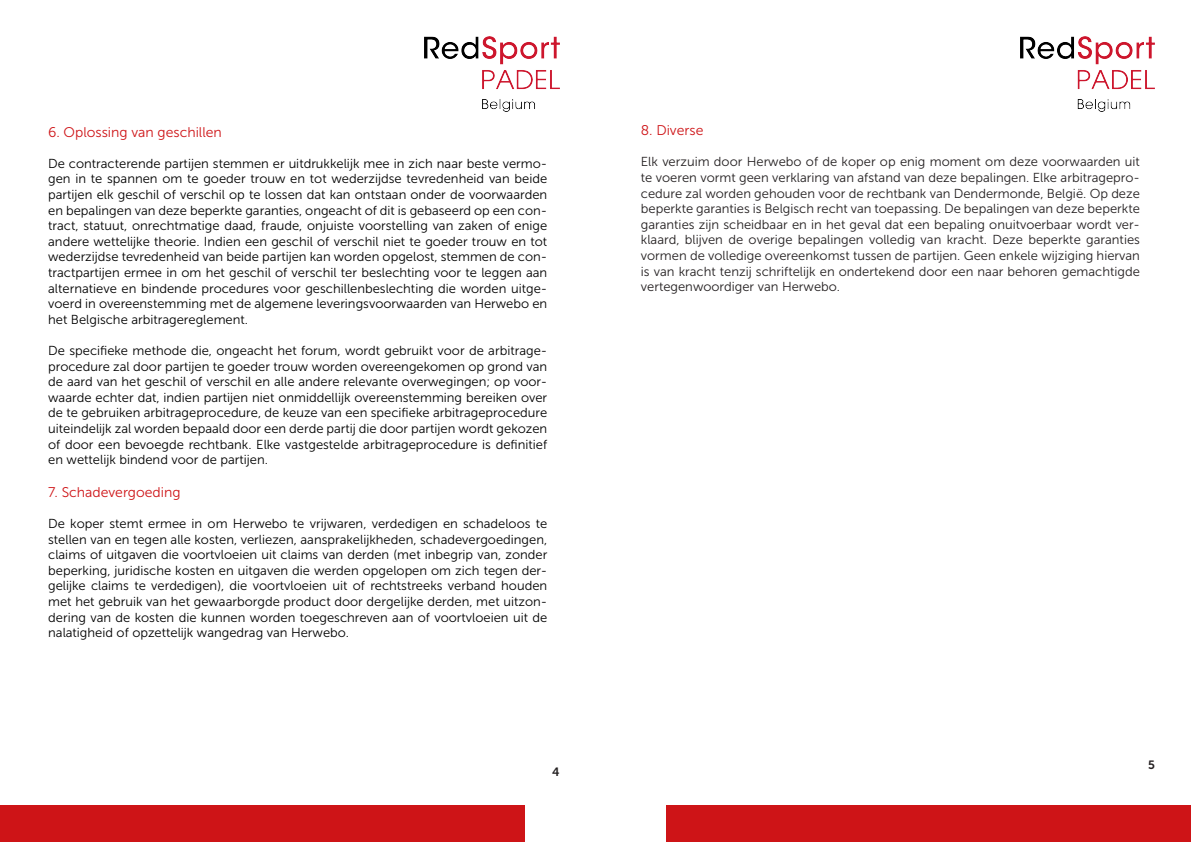
<style>
.page{position:relative;width:1191px;height:842px;background:#fff}
.page>*{position:absolute;margin:0;border:0;box-sizing:border-box;transform-origin:0 0}
.t1{font:14px "Museo Sans 300";color:#ce1417}
.t2{font:13px/15.6px "Museo Sans 300";color:#000;text-align:justify}
.t3{font:13px/15.6px "Museo Sans 300";color:#231f20;text-align:justify}
.t4{font:12px "Museo Sans 700";color:#231f20}
</style>
<div class="page">
<div style="left:0;top:806px;width:524px;height:36px;background:#ce1417"></div>
<div style="left:666px;top:806px;width:525px;height:36px;background:#ce1417"></div>
<img style="left:424px;top:36px;width:135px;height:75px">
<img style="left:1020px;top:36px;width:135px;height:75px">
<p class="t1" style="left:48px;top:124px;width:175px">6. Oplossing van geschillen</p>
<p class="t2" style="left:48px;top:156px;width:500px">De contracterende partijen stemmen er uitdrukkelijk mee in zich naar beste vermo&shy;gen in te spannen om te goeder trouw en tot wederzijdse tevredenheid van beide partijen elk geschil of verschil op te lossen dat kan ontstaan onder de voorwaarden en bepalingen van deze beperkte garanties, ongeacht of dit is gebaseerd op een con&shy;tract, statuut, onrechtmatige daad, fraude, onjuiste voorstelling van zaken of enige andere wettelijke theorie. Indien een geschil of verschil niet te goeder trouw en tot wederzijdse tevredenheid van beide partijen kan worden opgelost, stemmen de con&shy;tractpartijen ermee in om het geschil of verschil ter beslechting voor te leggen aan alternatieve en bindende procedures voor geschillenbeslechting die worden uitge&shy;voerd in overeenstemming met de algemene leveringsvoorwaarden van Herwebo en het Belgische arbitragereglement.</p>
<p class="t2" style="left:48px;top:343px;width:500px">De specifieke methode die, ongeacht het forum, wordt gebruikt voor de arbitrage&shy;procedure zal door partijen te goeder trouw worden overeengekomen op grond van de aard van het geschil of verschil en alle andere relevante overwegingen; op voor&shy;waarde echter dat, indien partijen niet onmiddellijk overeenstemming bereiken over de te gebruiken arbitrageprocedure, de keuze van een specifieke arbitrageprocedure uiteindelijk zal worden bepaald door een derde partij die door partijen wordt gekozen of door een bevoegde rechtbank. Elke vastgestelde arbitrageprocedure is definitief en wettelijk bindend voor de partijen.</p>
<p class="t1" style="left:48px;top:484px;width:134px">7. Schadevergoeding</p>
<p class="t2" style="left:48px;top:516px;width:500px">De koper stemt ermee in om Herwebo te vrijwaren, verdedigen en schadeloos te stellen van en tegen alle kosten, verliezen, aansprakelijkheden, schadevergoedingen, claims of uitgaven die voortvloeien uit claims van derden (met inbegrip van, zonder beperking, juridische kosten en uitgaven die werden opgelopen om zich tegen der&shy;gelijke claims te verdedigen), die voortvloeien uit of rechtstreeks verband houden met het gebruik van het gewaarborgde product door dergelijke derden, met uitzon&shy;dering van de kosten die kunnen worden toegeschreven aan of voortvloeien uit de nalatigheid of opzettelijk wangedrag van Herwebo.</p>
<p class="t4" style="left:552px;top:765px;width:9px">4</p>
<p class="t1" style="left:641px;top:123px;width:64px">8. Diverse</p>
<p class="t3" style="left:641px;top:154px;width:500px">Elk verzuim door Herwebo of de koper op enig moment om deze voorwaarden uit te voeren vormt geen verklaring van afstand van deze bepalingen. Elke arbitragepro&shy;cedure zal worden gehouden voor de rechtbank van Dendermonde, België. Op deze beperkte garanties is Belgisch recht van toepassing. De bepalingen van deze beperkte garanties zijn scheidbaar en in het geval dat een bepaling onuitvoerbaar wordt ver&shy;klaard, blijven de overige bepalingen volledig van kracht. Deze beperkte garanties vormen de volledige overeenkomst tussen de partijen. Geen enkele wijziging hiervan is van kracht tenzij schriftelijk en ondertekend door een naar behoren gemachtigde vertegenwoordiger van Herwebo.</p>
<p class="t4" style="left:1148px;top:758px;width:8px">5</p>
</div>
